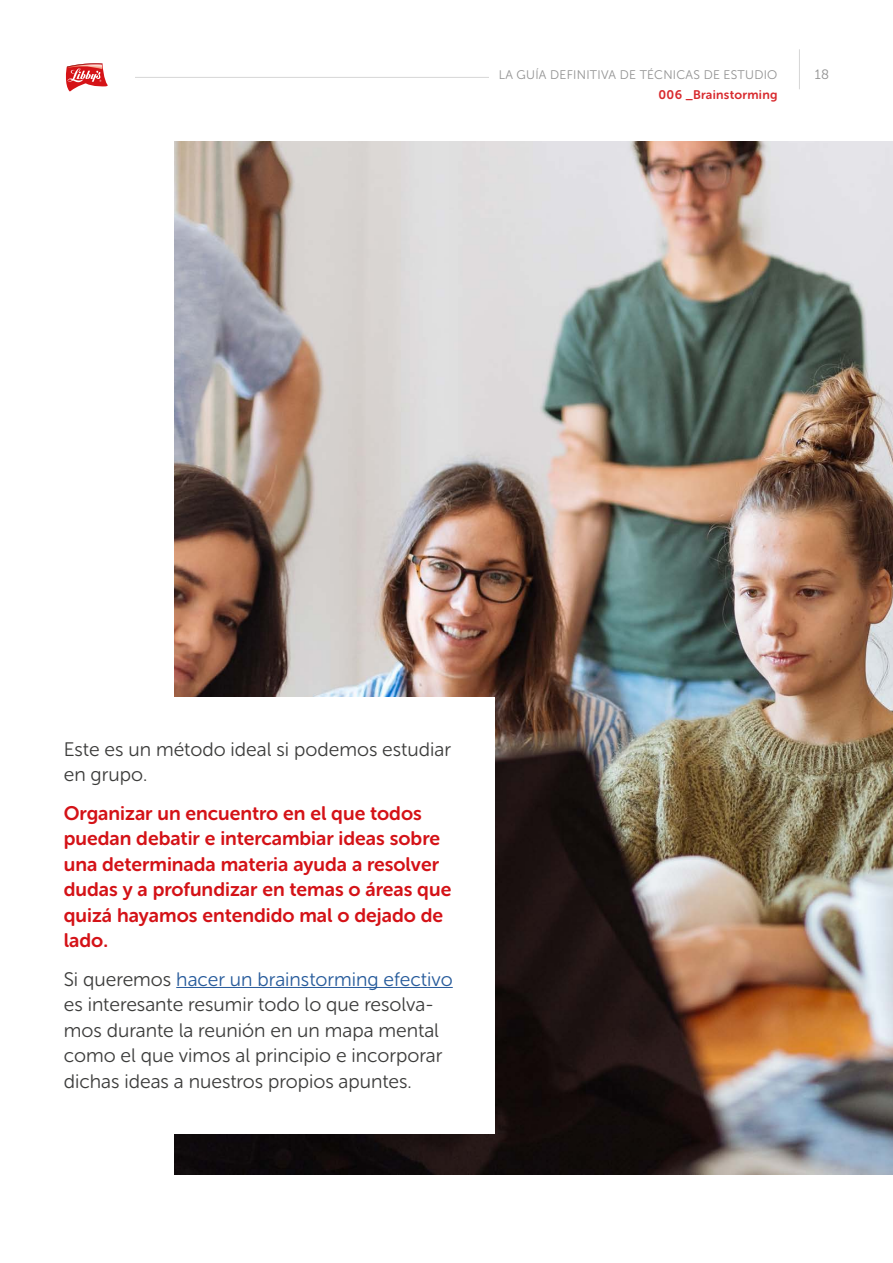
<style>
.page{position:relative;width:893px;height:1263px;background:#fff}
.page>*{position:absolute;margin:0;border:0;box-sizing:border-box;transform-origin:0 0}
.t1{font:19.5px/25.5px "Museo Sans Rounded 300";color:#3c3c3b}
.t2{font:19.5px/25.5px "Museo Sans Rounded 700";color:#d41217}
.t3{font:13.5px "Museo Sans Rounded 300";color:#929292}
.t4{font:12.45px "Museo Sans Rounded 300";letter-spacing:.02em;color:#929292}
.t5{font:12.45px "Museo Sans Rounded 700";letter-spacing:.02em;color:#d82a2e}
.s1{color:#275b9b}
</style>
<div class="page">
<img style="left:174px;top:141px;width:719px;height:1034px">
<div style="left:0;top:697px;width:495px;height:437px;background:#fff"></div>
<hr style="left:176px;top:987px;width:277px;height:1px;background:#275b9b">
<svg style="left:65px;top:63px;width:43px;height:29px"></svg>
<hr style="left:135px;top:77px;width:354px;height:1px;background:#d6d6d6">
<hr style="left:799px;top:49px;width:1px;height:40px;background:#d6d6d6">
<p class="t4" style="left:499px;top:68px;width:280px">LA GUÍA DEFINITIVA DE TÉCNICAS DE ESTUDIO</p>
<p class="t3" style="left:815px;top:68px;width:16px">18</p>
<p class="t5" style="left:659px;top:88px;width:120px">006 _Brainstorming</p>
<p class="t1" style="left:64px;top:737px;width:389px">Este es un método ideal si podemos estudiar en grupo.</p>
<p class="t2" style="left:64px;top:800px;width:389px">Organizar un encuentro en el que todos puedan debatir e intercambiar ideas sobre una determinada materia ayuda a resolver dudas y a profundizar en temas o áreas que quizá hayamos entendido mal o dejado de lado.</p>
<p class="t1" style="left:64px;top:966px;width:390px">Si queremos <span class="s1">hacer un brainstorming efectivo </span>es interesante resumir todo lo que resolva&shy;mos durante la reunión en un mapa mental como el que vimos al principio e incorporar dichas ideas a nuestros propios apuntes.</p>
</div>
